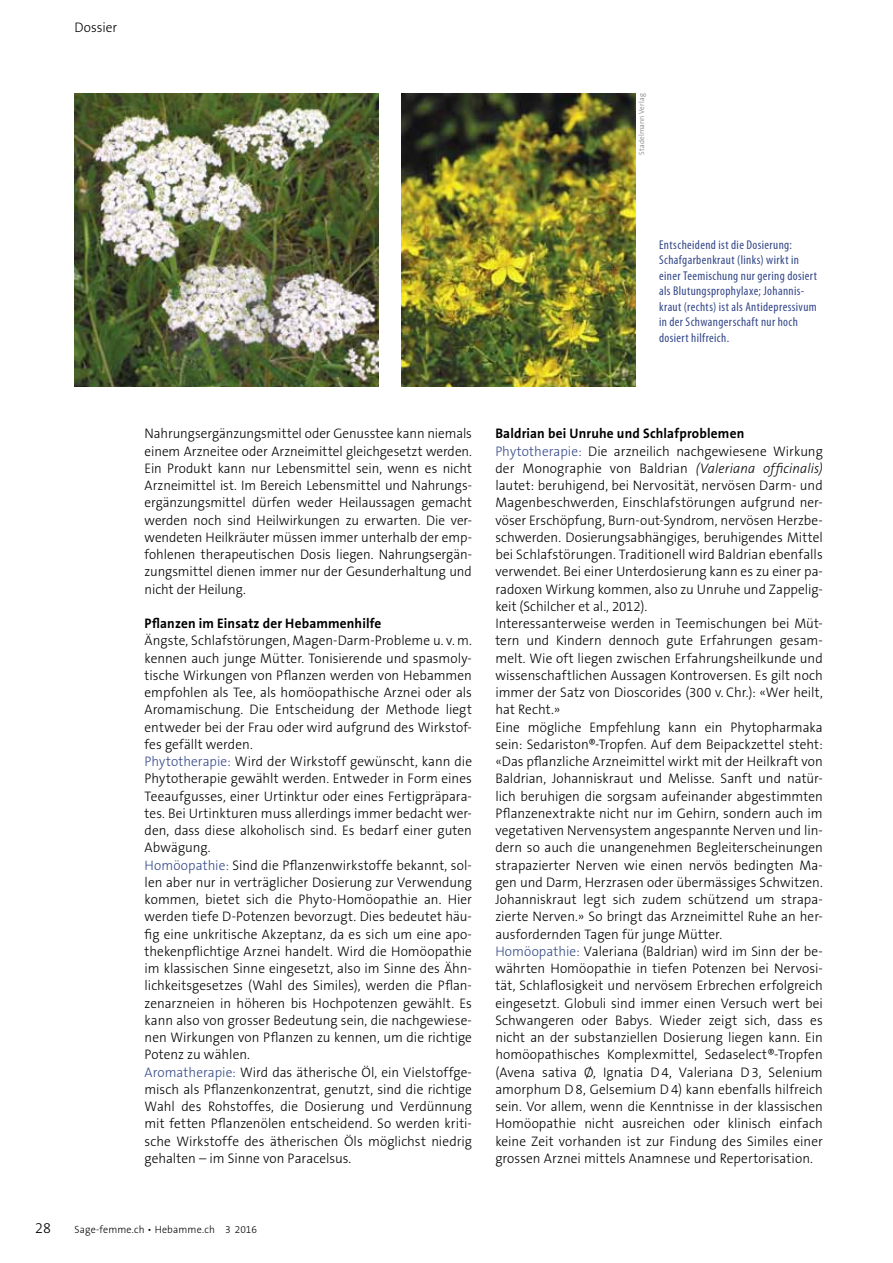
<style>
.page{position:relative;width:893px;height:1263px;background:#fff}
.page>*{position:absolute;margin:0;border:0;box-sizing:border-box;transform-origin:0 0}
.t1{font:300 15px "The Sans B3";color:#000;scale:.96 1}
.t2{font:300 13.8px/17.2px "The Sans B3";color:#000;scale:.96 1}
.t3{font:300 13.8px/17.2px "The Sans B3";color:#000;text-align:justify;scale:.95 1}
.t4{font:700 13.8px "The Sans B7";letter-spacing:.015em;color:#000;scale:.96 1}
.t5{font:condensed 12.75px/15.6px "Myriad Pro";letter-spacing:.03em;color:#35498a}
.t6{font:300 10.5px "The Sans B3";letter-spacing:.015em;color:#000;scale:.96 1}
.t7{font:300 7.5px "The Sans B3";letter-spacing:.01em;color:#747474;scale:.96 1}
.s1{color:#35498a}
.s2{font-style:italic}
</style>
<div class="page">
<img style="left:402px;top:94px;width:234px;height:293px">
<img style="left:74px;top:94px;width:304px;height:293px">
<p class="t2" style="left:74px;top:20px;width:46px">Dossier</p>
<p class="t7" style="left:638px;top:155px;width:65px;rotate:-90deg">Stadelmann Verlag</p>
<p class="t5" style="left:659px;top:236px;width:159px">Entscheidend ist die Dosierung:<br>Schafgarbenkraut (links) wirkt in einer Teemischung nur gering dosiert als Blutungsprophylaxe; Johannis&shy;kraut (rechts) ist als Antidepressivum in der Schwangerschaft nur hoch dosiert hilfreich.</p>
<p class="t3" style="left:145px;top:426px;width:346px">Nahrungsergänzungsmittel oder Genusstee kann niemals einem Arzneitee oder Arzneimittel gleichgesetzt werden.<br>Ein Produkt kann nur Lebensmittel sein, wenn es nicht Arzneimittel ist. Im Bereich Lebensmittel und Nahrungs&shy;ergänzungsmittel dürfen weder Heilaussagen gemacht werden noch sind Heilwirkungen zu erwarten. Die ver&shy;wendeten Heilkräuter müssen immer unterhalb der emp&shy;fohlenen therapeutischen Dosis liegen. Nahrungsergän&shy;zungsmittel dienen immer nur der Gesunderhaltung und nicht der Heilung.</p>
<p class="t4" style="left:145px;top:616px;width:248px">Pflanzen im Einsatz der Hebammenhilfe</p>
<p class="t2" style="left:145px;top:633px;width:343px">Ängste, Schlafstörungen, Magen-Darm-Probleme u. v. m. kennen auch junge Mütter. Tonisierende und spasmoly&shy;tische Wirkungen von Pflanzen werden von Hebammen empfohlen als Tee, als homöopathische Arznei oder als Aromamischung. Die Entscheidung der Methode liegt entweder bei der Frau oder wird aufgrund des Wirkstof&shy;fes gefällt werden.<br><span class="s1">Phytotherapie:</span> Wird der Wirkstoff gewünscht, kann die Phytotherapie gewählt werden. Entweder in Form eines Teeaufgusses, einer Urtinktur oder eines Fertigpräpara&shy;tes. Bei Urtinkturen muss allerdings immer bedacht wer&shy;den, dass diese alkoholisch sind. Es bedarf einer guten Abwägung.<br><span class="s1">Homöopathie:</span> Sind die Pflanzenwirkstoffe bekannt, sol&shy;len aber nur in verträglicher Dosierung zur Verwendung kommen, bietet sich die Phyto-Homöopathie an. Hier werden tiefe D-Potenzen bevorzugt. Dies bedeutet häu&shy;fig eine unkritische Akzeptanz, da es sich um eine apo&shy;thekenpflichtige Arznei handelt. Wird die Homöopathie im klassischen Sinne eingesetzt, also im Sinne des Ähn&shy;lichkeitsgesetzes (Wahl des Similes), werden die Pflan&shy;zenarzneien in höheren bis Hochpotenzen gewählt. Es kann also von grosser Bedeutung sein, die nachgewiese&shy;nen Wirkungen von Pflanzen zu kennen, um die richtige Potenz zu wählen.<br><span class="s1">Aromatherapie:</span> Wird das ätherische Öl, ein Vielstoffge&shy;misch als Pflanzenkonzentrat, genutzt, sind die richtige Wahl des Rohstoffes, die Dosierung und Verdünnung mit fetten Pflanzenölen entscheidend. So werden kriti&shy;sche Wirkstoffe des ätherischen Öls möglichst niedrig gehalten – im Sinne von Paracelsus.</p>
<p class="t1" style="left:35px;top:1220px;width:18px">28</p>
<p class="t6" style="left:74px;top:1224px;width:192px">Sage-femme.ch • Hebamme.ch 3 2016</p>
<p class="t4" style="left:495px;top:426px;width:261px">Baldrian bei Unruhe und Schlafproblemen</p>
<p class="t2" style="left:495px;top:443px;width:343px"><span class="s1">Phytotherapie:</span> Die arzneilich nachgewiesene Wirkung der Monographie von Baldrian <span class="s2">(Valeriana officinalis) </span>lautet: beruhigend, bei Nervosität, nervösen Darm- und Magenbeschwerden, Einschlafstörungen aufgrund ner&shy;vöser Erschöpfung, Burn-out-Syndrom, nervösen Herzbe&shy;schwerden. Dosierungsabhängiges, beruhigendes Mittel bei Schlafstörungen. Traditionell wird Baldrian ebenfalls verwendet. Bei einer Unterdosierung kann es zu einer pa&shy;radoxen Wirkung kommen, also zu Unruhe und Zappelig&shy;keit (Schilcher et al., 2012).<br>Interessanterweise werden in Teemischungen bei Müt&shy;tern und Kindern dennoch gute Erfahrungen gesam&shy;melt. Wie oft liegen zwischen Erfahrungsheilkunde und wissenschaftlichen Aussagen Kontroversen. Es gilt noch immer der Satz von Dioscorides (300 v. Chr.): «Wer heilt, hat Recht.»<br>Eine mögliche Empfehlung kann ein Phytopharmaka sein: Sedariston®-Tropfen. Auf dem Beipackzettel steht: «Das pflanzliche Arzneimittel wirkt mit der Heilkraft von Baldrian, Johanniskraut und Melisse. Sanft und natür&shy;lich beruhigen die sorgsam aufeinander abgestimmten Pflanzenextrakte nicht nur im Gehirn, sondern auch im vegetativen Nervensystem angespannte Nerven und lin&shy;dern so auch die unangenehmen Begleiterscheinungen strapazierter Nerven wie einen nervös bedingten Ma&shy;gen und Darm, Herzrasen oder übermässiges Schwitzen.<br>Johanniskraut legt sich zudem schützend um strapa&shy;zierte Nerven.» So bringt das Arzneimittel Ruhe an her&shy;ausfordernden Tagen für junge Mütter.<br><span class="s1">Homöopathie:</span> Valeriana (Baldrian) wird im Sinn der be&shy;währten Homöopathie in tiefen Potenzen bei Nervosi&shy;tät, Schlaflosigkeit und nervösem Erbrechen erfolgreich eingesetzt. Globuli sind immer einen Versuch wert bei Schwangeren oder Babys. Wieder zeigt sich, dass es nicht an der substanziellen Dosierung liegen kann. Ein homöopathisches Komplexmittel, Sedaselect®-Tropfen (Avena sativa Ø, Ignatia D4, Valeriana D3, Selenium amorphum D8, Gelsemium D4) kann ebenfalls hilfreich sein. Vor allem, wenn die Kenntnisse in der klassischen Homöopathie nicht ausreichen oder klinisch einfach keine Zeit vorhanden ist zur Findung des Similes einer grossen Arznei mittels Anamnese und Repertorisation.</p>
</div>
